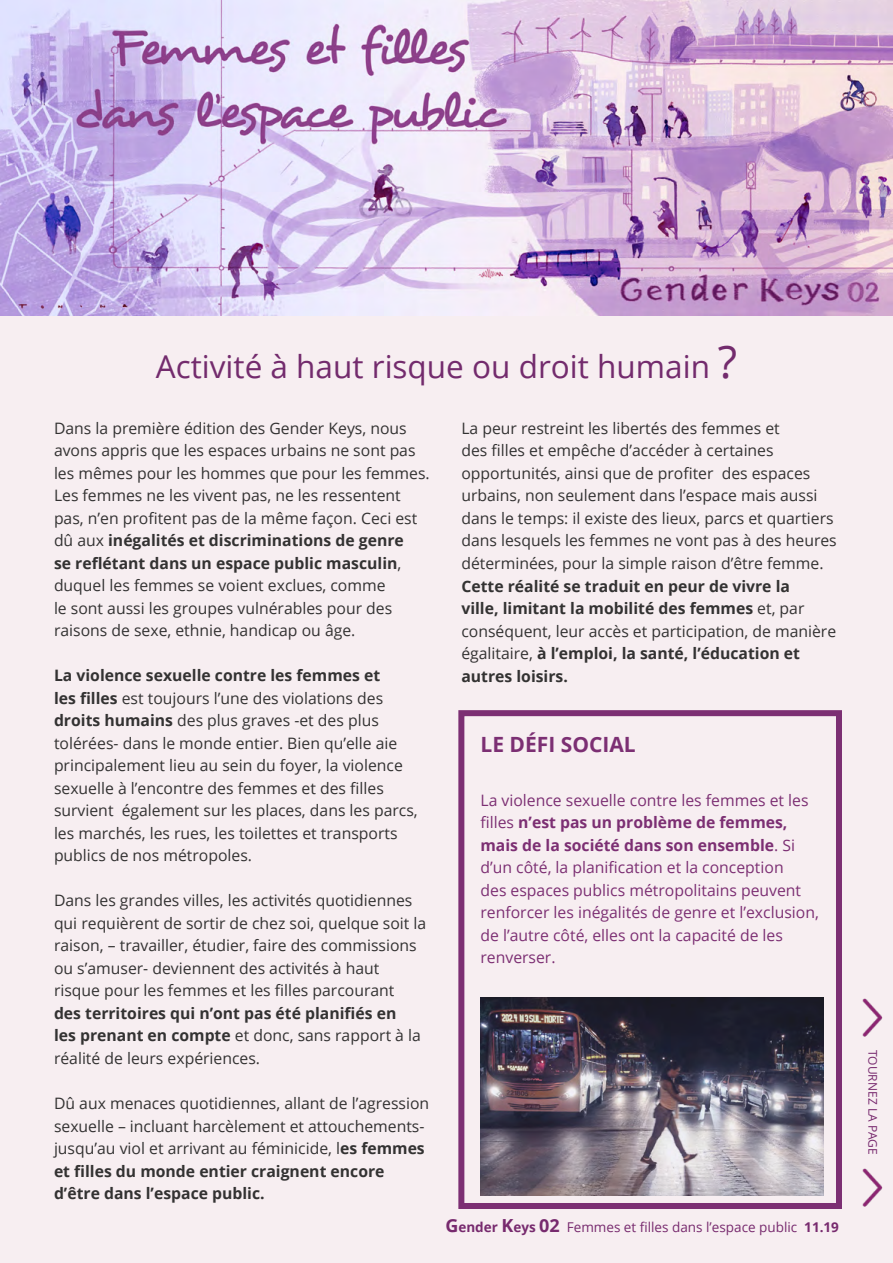
<style>
.page{position:relative;width:893px;height:1263px;background:#fff}
.page>*{position:absolute;margin:0;border:0;box-sizing:border-box;transform-origin:0 0}
.t1{font:31.5px "Open Sans";color:#732b6d}
.t2{font:700 21px "Open Sans";color:#7c2f73}
.t3{font:15.75px/22.5px "Open Sans";color:#333232}
.t4{font:700 15.75px/22.5px "Open Sans";color:#333232}
.t5{font:15.75px/22.5px "Open Sans";color:#7c2f73}
.t6{font:13.5px "Open Sans";color:#772a6e}
.t7{font:12px "Open Sans";color:#77296e}
.s1{font-size:45px}
.s2{font-weight:700}
.s3{font-weight:400}
.s4{font-weight:700;font-size:18px}
</style>
<div class="page">
<div style="left:0;top:316px;width:893px;height:947px;background:#f7eef1"></div>
<div style="left:458px;top:710px;width:384px;height:499px;border:6px solid #7c2f73"></div>
<img style="left:0;top:0;width:893px;height:316px">
<img style="left:862px;top:998px;width:21px;height:39px">
<img style="left:862px;top:1168px;width:21px;height:39px">
<img style="left:480px;top:998px;width:343px;height:198px">
<h1 class="t1" style="left:156px;top:345px;width:583px">Activité à haut risque ou droit humain <span class="s1">?</span></h1>
<p class="t3" style="left:54px;top:416px;width:377px">Dans la première édition des Gender Keys, nous avons appris que les espaces urbains ne sont pas les mêmes pour les hommes que pour les femmes.<br>Les femmes ne les vivent pas, ne les ressentent pas, n’en profitent pas de la même façon. Ceci est dû aux <span class="s2">inégalités et discriminations de genre<br>se reflétant dans un espace public masculin</span>, duquel les femmes se voient exclues, comme<br>le sont aussi les groupes vulnérables pour des raisons de sexe, ethnie, handicap ou âge.</p>
<p class="t3" style="left:54px;top:664px;width:365px"><span class="s2">La violence sexuelle contre les femmes et<br>les filles</span> est toujours l’une des violations des <span class="s2">droits humains</span> des plus graves -et des plus tolérées- dans le monde entier. Bien qu’elle aie principalement lieu au sein du foyer, la violence sexuelle à l’encontre des femmes et des filles survient également sur les places, dans les parcs, les marchés, les rues, les toilettes et transports publics de nos métropoles.</p>
<p class="t3" style="left:54px;top:889px;width:374px">Dans les grandes villes, les activités quotidiennes qui requièrent de sortir de chez soi, quelque soit la raison, – travailler, étudier, faire des commissions ou s’amuser- deviennent des activités à haut risque pour les femmes et les filles parcourant</p>
<p class="t4" style="left:54px;top:1001px;width:368px">des territoires qui n’ont pas été planifiés en les prenant en compte <span class="s3">et donc, sans rapport à la réalité de leurs expériences.</span></p>
<p class="t3" style="left:54px;top:1091px;width:377px">Dû aux menaces quotidiennes, allant de l’agression sexuelle – incluant harcèlement et attouchements&shy;jusqu’au viol et arrivant au féminicide, l<span class="s2">es femmes et filles du monde entier craignent encore d’être dans l’espace public.</span></p>
<p class="t3" style="left:461px;top:417px;width:377px">La peur restreint les libertés des femmes et<br>des filles et empêche d’accéder à certaines opportunités, ainsi que de profiter des espaces urbains, non seulement dans l’espace mais aussi dans le temps: il existe des lieux, parcs et quartiers dans lesquels les femmes ne vont pas à des heures déterminées, pour la simple raison d’être femme.</p>
<p class="t4" style="left:461px;top:574px;width:376px">Cette réalité se traduit en peur de vivre la<br>ville, limitant la mobilité des femmes <span class="s3">et, par conséquent, leur accès et participation, de manière égalitaire,</span> à l’emploi, la santé, l’éducation et autres loisirs.</p>
<h2 class="t2" style="left:480px;top:729px;width:157px">LE DÉFI SOCIAL</h2>
<p class="t5" style="left:480px;top:788px;width:340px">La violence sexuelle contre les femmes et les filles <span class="s2">n’est pas un problème de femmes, mais de la société dans son ensemble</span>. Si d’un côté, la planification et la conception<br>des espaces publics métropolitains peuvent renforcer les inégalités de genre et l’exclusion, de l’autre côté, elles ont la capacité de les renverser.</p>
<p class="t6" style="left:445px;top:1218px;width:395px"><span class="s4">G</span><span class="s2">ender</span> <span class="s4">K</span><span class="s2">eys</span> <span class="s4">02</span> Femmes et filles dans l’espace public <span class="s2">11.19</span></p>
<p class="t7" style="left:881px;top:1050px;width:106px;rotate:90deg">TOURNEZ LA PAGE</p>
</div>
